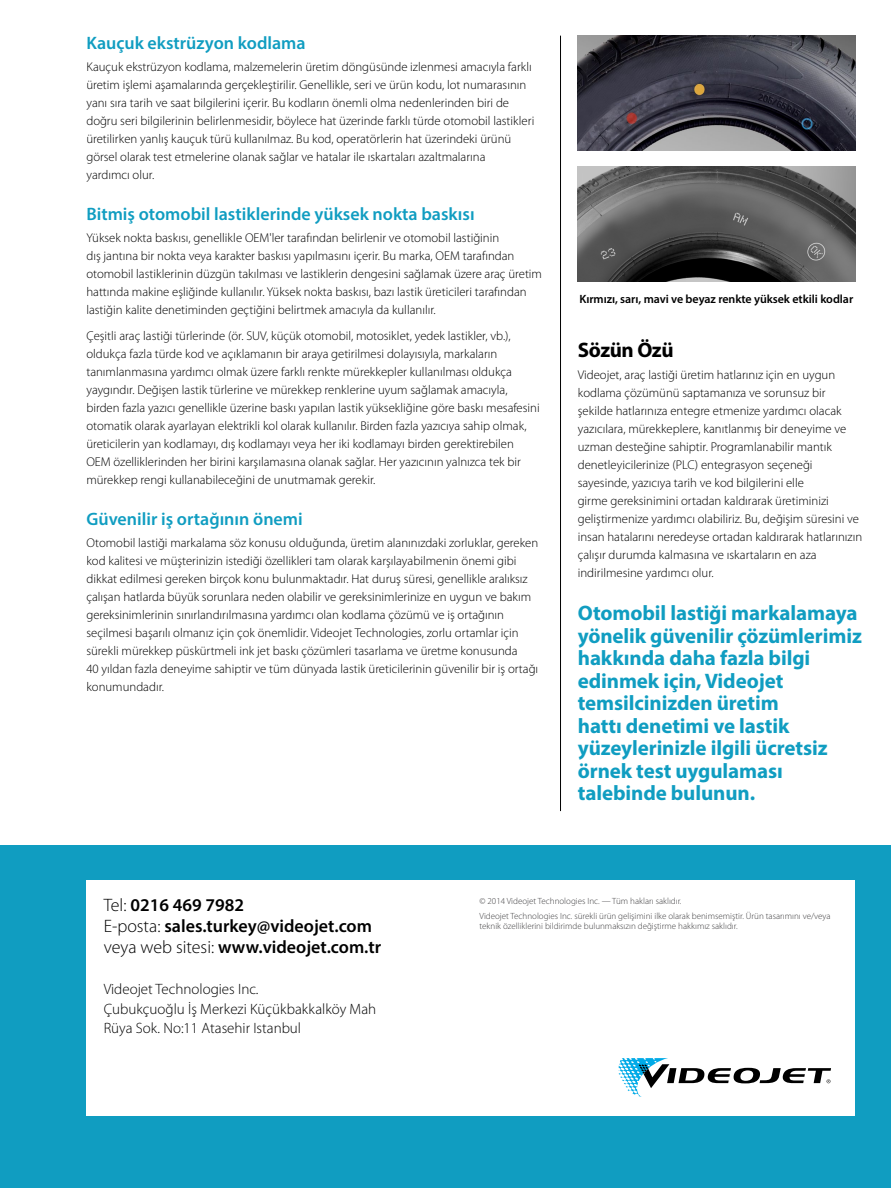
<style>
.page{position:relative;width:891px;height:1188px;background:#fff}
.page>*{position:absolute;margin:0;border:0;box-sizing:border-box;transform-origin:0 0}
.t1{font:700 21px/22.5px "Myriad Pro";letter-spacing:-.005em;color:#109dc1}
.t2{font:700 21px "Myriad Pro";letter-spacing:-.02em;color:#000}
.t3{font:600 18px "Myriad Pro";color:#109dc1}
.t4{font:600 18px/21px "Myriad Pro";color:#000}
.t5{font:300 15px/19.5px "Myriad Pro";color:#000}
.t6{font:300 12.75px/18px "Myriad Pro";color:#000}
.t7{font:600 12px "Myriad Pro";letter-spacing:-.005em;color:#000}
.t8{font:300 9px/14.7px "Myriad Pro";color:#414042}
.s1{font-weight:300}
</style>
<div class="page">
<div style="left:0;top:846px;width:891px;height:342px;background:#109dc1"></div>
<div style="left:86px;top:880px;width:769px;height:236px;background:#fff"></div>
<svg style="left:618px;top:1058px;width:213px;height:39px"></svg>
<hr style="left:560px;top:36px;width:1px;height:775px;background:#000">
<img style="left:578px;top:36px;width:277px;height:114px">
<img style="left:578px;top:166px;width:277px;height:115px">
<h2 class="t3" style="left:86px;top:32px;width:221px">Kauçuk ekstrüzyon kodlama</h2>
<p class="t6" style="left:86px;top:58px;width:449px">Kauçuk ekstrüzyon kodlama, malzemelerin üretim döngüsünde izlenmesi amacıyla farklı üretim işlemi aşamalarında gerçekleştirilir. Genellikle, seri ve ürün kodu, lot numarasının yanı sıra tarih ve saat bilgilerini içerir. Bu kodların önemli olma nedenlerinden biri de doğru seri bilgilerinin belirlenmesidir, böylece hat üzerinde farklı türde otomobil lastikleri üretilirken yanlış kauçuk türü kullanılmaz. Bu kod, operatörlerin hat üzerindeki ürünü görsel olarak test etmelerine olanak sağlar ve hatalar ile ıskartaları azaltmalarına<br>yardımcı olur.</p>
<h2 class="t3" style="left:86px;top:202px;width:390px">Bitmiş otomobil lastiklerinde yüksek nokta baskısı</h2>
<p class="t6" style="left:86px;top:229px;width:457px">Yüksek nokta baskısı, genellikle OEM'ler tarafından belirlenir ve otomobil lastiğinin<br>dış jantına bir nokta veya karakter baskısı yapılmasını içerir. Bu marka, OEM tarafından otomobil lastiklerinin düzgün takılması ve lastiklerin dengesini sağlamak üzere araç üretim hattında makine eşliğinde kullanılır. Yüksek nokta baskısı, bazı lastik üreticileri tarafından lastiğin kalite denetiminden geçtiğini belirtmek amacıyla da kullanılır.</p>
<p class="t6" style="left:86px;top:327px;width:455px">Çeşitli araç lastiği türlerinde (ör. SUV, küçük otomobil, motosiklet, yedek lastikler, vb.), oldukça fazla türde kod ve açıklamanın bir araya getirilmesi dolayısıyla, markaların tanımlanmasına yardımcı olmak üzere farklı renkte mürekkepler kullanılması oldukça yaygındır. Değişen lastik türlerine ve mürekkep renklerine uyum sağlamak amacıyla, birden fazla yazıcı genellikle üzerine baskı yapılan lastik yüksekliğine göre baskı mesafesini otomatik olarak ayarlayan elektrikli kol olarak kullanılır. Birden fazla yazıcıya sahip olmak, üreticilerin yan kodlamayı, dış kodlamayı veya her iki kodlamayı birden gerektirebilen OEM özelliklerinden her birini karşılamasına olanak sağlar. Her yazıcının yalnızca tek bir mürekkep rengi kullanabileceğini de unutmamak gerekir.</p>
<h2 class="t3" style="left:86px;top:507px;width:218px">Güvenilir iş ortağının önemi</h2>
<p class="t6" style="left:86px;top:534px;width:453px">Otomobil lastiği markalama söz konusu olduğunda, üretim alanınızdaki zorluklar, gereken kod kalitesi ve müşterinizin istediği özellikleri tam olarak karşılayabilmenin önemi gibi dikkat edilmesi gereken birçok konu bulunmaktadır. Hat duruş süresi, genellikle aralıksız çalışan hatlarda büyük sorunlara neden olabilir ve gereksinimlerinize en uygun ve bakım gereksinimlerinin sınırlandırılmasına yardımcı olan kodlama çözümü ve iş ortağının seçilmesi başarılı olmanız için çok önemlidir. Videojet Technologies, zorlu ortamlar için sürekli mürekkep püskürtmeli ink jet baskı çözümleri tasarlama ve üretme konusunda<br>40 yıldan fazla deneyime sahiptir ve tüm dünyada lastik üreticilerinin güvenilir bir iş ortağı konumundadır.</p>
<p class="t7" style="left:579px;top:291px;width:275px">Kırmızı, sarı, mavi ve beyaz renkte yüksek etkili kodlar</p>
<h1 class="t2" style="left:578px;top:336px;width:97px">Sözün Özü</h1>
<p class="t6" style="left:578px;top:366px;width:286px">Videojet, araç lastiği üretim hatlarınız için en uygun kodlama çözümünü saptamanıza ve sorunsuz bir şekilde hatlarınıza entegre etmenize yardımcı olacak yazıcılara, mürekkeplere, kanıtlanmış bir deneyime ve uzman desteğine sahiptir. Programlanabilir mantık denetleyicilerinize (PLC) entegrasyon seçeneği sayesinde, yazıcıya tarih ve kod bilgilerini elle<br>girme gereksinimini ortadan kaldırarak üretiminizi geliştirmenize yardımcı olabiliriz. Bu, değişim süresini ve insan hatalarını neredeyse ortadan kaldırarak hatlarınızın çalışır durumda kalmasına ve ıskartaların en aza indirilmesine yardımcı olur.</p>
<p class="t1" style="left:578px;top:601px;width:286px">Otomobil lastiği markalamaya yönelik güvenilir çözümlerimiz hakkında daha fazla bilgi edinmek için, Videojet temsilcinizden üretim<br>hattı denetimi ve lastik yüzeylerinizle ilgili ücretsiz örnek test uygulaması talebinde bulunun.</p>
<h2 class="t4" style="left:104px;top:894px;width:279px"><span class="s1">Tel:</span> 0216 469 7982<br><span class="s1">E-posta:</span> sales.turkey@videojet.com <span class="s1">veya web sitesi:</span> www.videojet.com.tr</h2>
<p class="t5" style="left:104px;top:980px;width:274px">Videojet Technologies Inc.<br>Çubukçuoğlu İş Merkezi Küçükbakkalköy Mah<br>Rüya Sok. No:11 Atasehir Istanbul</p>
<p class="t8" style="left:480px;top:894px;width:353px">© 2014 Videojet Technologies Inc. — Tüm hakları saklıdır.<br>Videojet Technologies Inc. sürekli ürün gelişimini ilke olarak benimsemiştir. Ürün tasarımını ve/veya</p>
<p class="t8" style="left:480px;top:919px;width:260px">teknik özelliklerini bildirimde bulunmaksızın değiştirme hakkımız saklıdır.</p>
</div>
